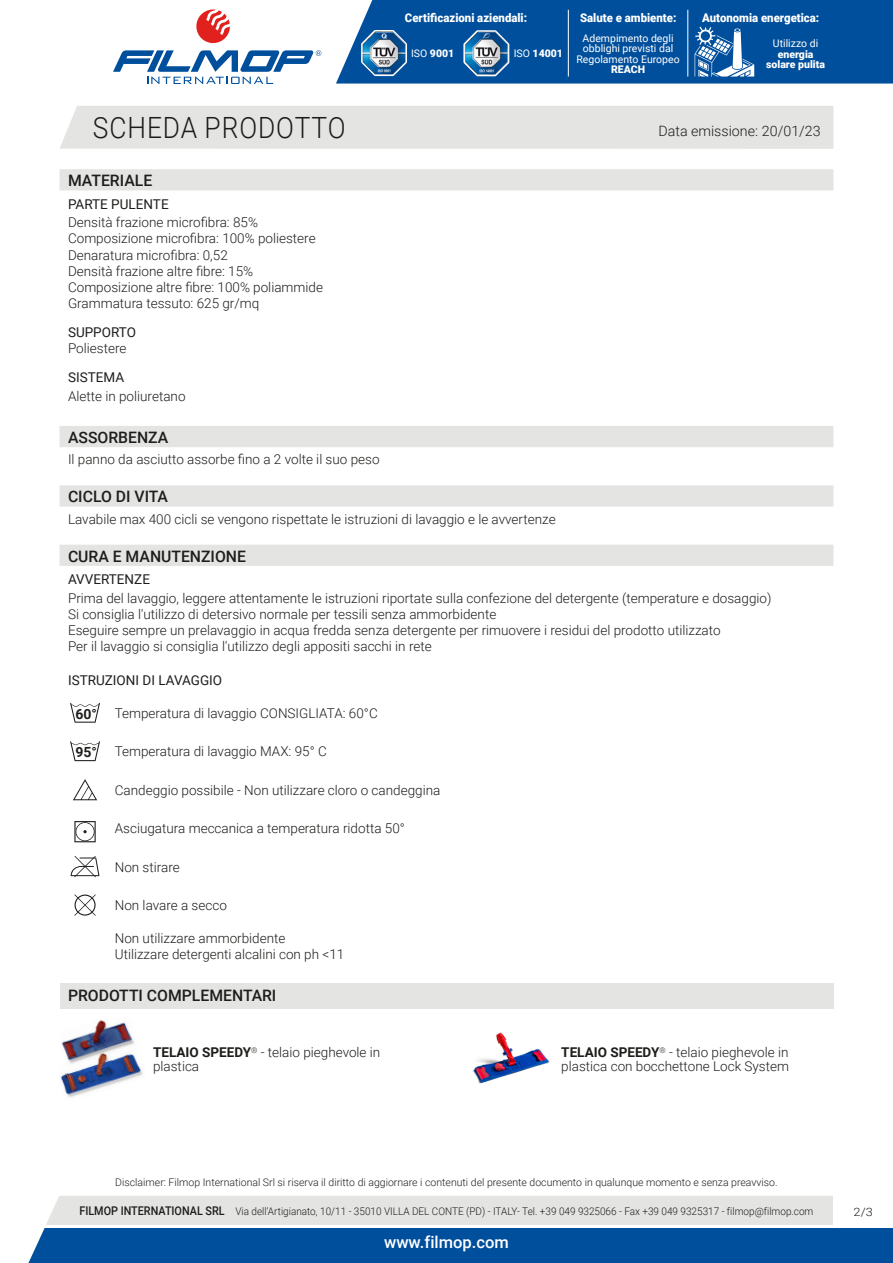
<style>
.page{position:relative;width:893px;height:1263px;background:#fff}
.page>*{position:absolute;margin:0;border:0;box-sizing:border-box;transform-origin:0 0}
.t1{font:300 29.25px "Roboto";letter-spacing:.035em;color:#1d1d1b;scale:.9 1}
.t2{font:500 16.5px "Roboto";color:#fff}
.t3{font:500 15.75px "Roboto";color:#1d1d1b}
.t4{font:300 14.25px "Roboto";color:#1d1d1b}
.t5{font:700 13.95px "Roboto";color:#1d1d1b}
.t6{font:300 13.5px/16.2px "Roboto";color:#1d1d1b}
.t7{font:13.5px "Roboto";color:#1d1d1b}
.t8{font:900 12px "Roboto";color:#fff;scale:.95 1}
.t9{font:300 11.55px "Roboto";color:#1d1d1b;scale:1.11 1}
.t10{font:300 10.5px "Roboto";color:#1d1d1b;scale:.95 1}
.t11{font:300 10.5px "Roboto";color:#1d1d1b}
.t12{font:10.5px/10.5px "Roboto";color:#fff;text-align:center}
.t13{font:900 10.5px/10.5px "Roboto";color:#fff;text-align:center}
.s1{font-weight:400}
.s2{font-weight:700}
.s3{font-weight:500;font-size:12px}
</style>
<div class="page">
<svg style="left:28px;top:1196px;width:865px;height:67px;background:#6793bc"></svg>
<div style="left:60px;top:106px;width:773px;height:43px;background:#e4e4e3"></div>
<svg style="left:196px;top:10px;width:34px;height:34px"></svg>
<svg style="left:113px;top:50px;width:208px;height:34px"></svg>
<div style="left:336px;top:0;width:557px;height:84px;background:#004f9c"></div>
<svg style="left:462px;top:28px;width:49px;height:50px"></svg>
<img style="left:465px;top:32px;width:43px;height:43px">
<svg style="left:360px;top:28px;width:48px;height:49px"></svg>
<img style="left:362px;top:31px;width:44px;height:44px">
<hr style="left:568px;top:10px;width:1px;height:67px;background:#fff">
<hr style="left:688px;top:10px;width:1px;height:67px;background:#fff">
<svg style="left:695px;top:27px;width:59px;height:50px"></svg>
<div style="left:60px;top:169px;width:773px;height:21px;background:#e4e4e3"></div>
<div style="left:60px;top:426px;width:773px;height:21px;background:#e4e4e3"></div>
<div style="left:60px;top:485px;width:773px;height:21px;background:#e4e4e3"></div>
<div style="left:60px;top:545px;width:773px;height:21px;background:#e4e4e3"></div>
<svg style="left:70px;top:703px;width:30px;height:20px"></svg>
<svg style="left:70px;top:741px;width:30px;height:20px"></svg>
<svg style="left:73px;top:779px;width:24px;height:21px"></svg>
<svg style="left:74px;top:821px;width:22px;height:21px"></svg>
<svg style="left:71px;top:856px;width:28px;height:21px"></svg>
<svg style="left:74px;top:894px;width:22px;height:22px"></svg>
<div style="left:74px;top:894px;width:22px;height:22px;border:1px solid #1d1d1b;border-radius:50%"></div>
<div style="left:60px;top:983px;width:773px;height:25px;background:#e4e4e3"></div>
<img style="left:66px;top:1020px;width:68px;height:21px">
<img style="left:60px;top:1041px;width:83px;height:57px">
<img style="left:472px;top:1032px;width:78px;height:52px">
<hr style="left:45px;top:1225px;width:848px;height:2px;background:#fff">
<div style="left:833px;top:1196px;width:60px;height:31px;background:#fff"></div>
<p class="t8" style="left:405px;top:9px;width:130px">Certificazioni aziendali:</p>
<p class="t13" style="left:411px;top:48px;width:45px"><span class="s1">ISO</span> 9001</p>
<p class="t13" style="left:514px;top:48px;width:51px"><span class="s1">ISO</span> 14001</p>
<p class="t8" style="left:580px;top:9px;width:103px">Salute e ambiente:</p>
<p class="t12" style="left:576px;top:32px;width:105px">Adempimento degli obblighi previsti dal<br>Regolamento Europeo</p>
<p class="t13" style="left:611px;top:64px;width:36px">REACH</p>
<p class="t8" style="left:702px;top:9px;width:125px">Autonomia energetica:</p>
<p class="t12" style="left:773px;top:38px;width:47px">Utilizzo di</p>
<p class="t13" style="left:766px;top:48px;width:60px">energia solare pulita</p>
<h1 class="t1" style="left:93px;top:107px;width:282px">SCHEDA PRODOTTO</h1>
<p class="t4" style="left:658px;top:121px;width:164px">Data emissione: 20/01/23</p>
<p class="t3" style="left:68px;top:170px;width:86px">MATERIALE</p>
<p class="t7" style="left:68px;top:195px;width:102px">PARTE PULENTE</p>
<p class="t6" style="left:68px;top:214px;width:256px">Densità frazione microfibra: 85% Composizione microfibra: 100% poliestere Denaratura microfibra: 0,52<br>Densità frazione altre fibre: 15% Composizione altre fibre: 100% poliammide Grammatura tessuto: 625 gr/mq</p>
<p class="t7" style="left:68px;top:323px;width:70px">SUPPORTO</p>
<p class="t6" style="left:68px;top:340px;width:60px">Poliestere</p>
<p class="t7" style="left:68px;top:368px;width:58px">SISTEMA</p>
<p class="t6" style="left:68px;top:387px;width:119px">Alette in poliuretano</p>
<p class="t3" style="left:68px;top:426px;width:102px">ASSORBENZA</p>
<p class="t6" style="left:68px;top:451px;width:313px">Il panno da asciutto assorbe fino a 2 volte il suo peso</p>
<p class="t3" style="left:68px;top:486px;width:102px">CICLO DI VITA</p>
<p class="t6" style="left:68px;top:510px;width:489px">Lavabile max 400 cicli se vengono rispettate le istruzioni di lavaggio e le avvertenze</p>
<p class="t3" style="left:68px;top:545px;width:179px">CURA E MANUTENZIONE</p>
<p class="t7" style="left:68px;top:570px;width:83px">AVVERTENZE</p>
<p class="t6" style="left:68px;top:589px;width:705px">Prima del lavaggio, leggere attentamente le istruzioni riportate sulla confezione del detergente (temperature e dosaggio)<br>Si consiglia l'utilizzo di detersivo normale per tessili senza ammorbidente<br>Eseguire sempre un prelavaggio in acqua fredda senza detergente per rimuovere i residui del prodotto utilizzato<br>Per il lavaggio si consiglia l'utilizzo degli appositi sacchi in rete</p>
<p class="t7" style="left:68px;top:670px;width:156px">ISTRUZIONI DI LAVAGGIO</p>
<p class="t5" style="left:75px;top:704px;width:23px">60°</p>
<p class="t6" style="left:115px;top:704px;width:264px">Temperatura di lavaggio CONSIGLIATA: 60°C</p>
<p class="t5" style="left:75px;top:742px;width:23px">95°</p>
<p class="t6" style="left:115px;top:743px;width:214px">Temperatura di lavaggio MAX: 95° C</p>
<p class="t6" style="left:115px;top:781px;width:327px">Candeggio possibile - Non utilizzare cloro o candeggina</p>
<p class="t6" style="left:115px;top:820px;width:292px">Asciugatura meccanica a temperatura ridotta 50°</p>
<p class="t6" style="left:115px;top:858px;width:66px">Non stirare</p>
<p class="t6" style="left:115px;top:897px;width:114px">Non lavare a secco</p>
<p class="t6" style="left:115px;top:930px;width:231px">Non utilizzare ammorbidente<br>Utilizzare detergenti alcalini con ph &lt;11</p>
<p class="t3" style="left:68px;top:985px;width:210px">PRODOTTI COMPLEMENTARI</p>
<p class="t6" style="left:153px;top:1045px;width:229px;line-height:13.5px"><span class="s2">TELAIO SPEEDY</span><sup>®</sup> - telaio pieghevole in plastica</p>
<p class="t6" style="left:561px;top:1045px;width:229px;line-height:13.5px"><span class="s2">TELAIO SPEEDY</span><sup>®</sup> - telaio pieghevole in plastica con bocchettone Lock System</p>
<p class="t11" style="left:115px;top:1175px;width:664px">Disclaimer: Filmop International Srl si riserva il diritto di aggiornare i contenuti del presente documento in qualunque momento e senza preavviso.</p>
<p class="t10" style="left:79px;top:1204px;width:774px"><span class="s3">FILMOP INTERNATIONAL SRL</span> Via dell’Artigianato, 10/11 - 35010 VILLA DEL CONTE (PD) - ITALY- Tel. +39 049 9325066 - Fax +39 049 9325317 - filmop@filmop.com</p>
<p class="t2" style="left:384px;top:1230px;width:126px">www.filmop.com</p>
<p class="t9" style="left:854px;top:1204px;width:19px">2/3</p>
</div>
